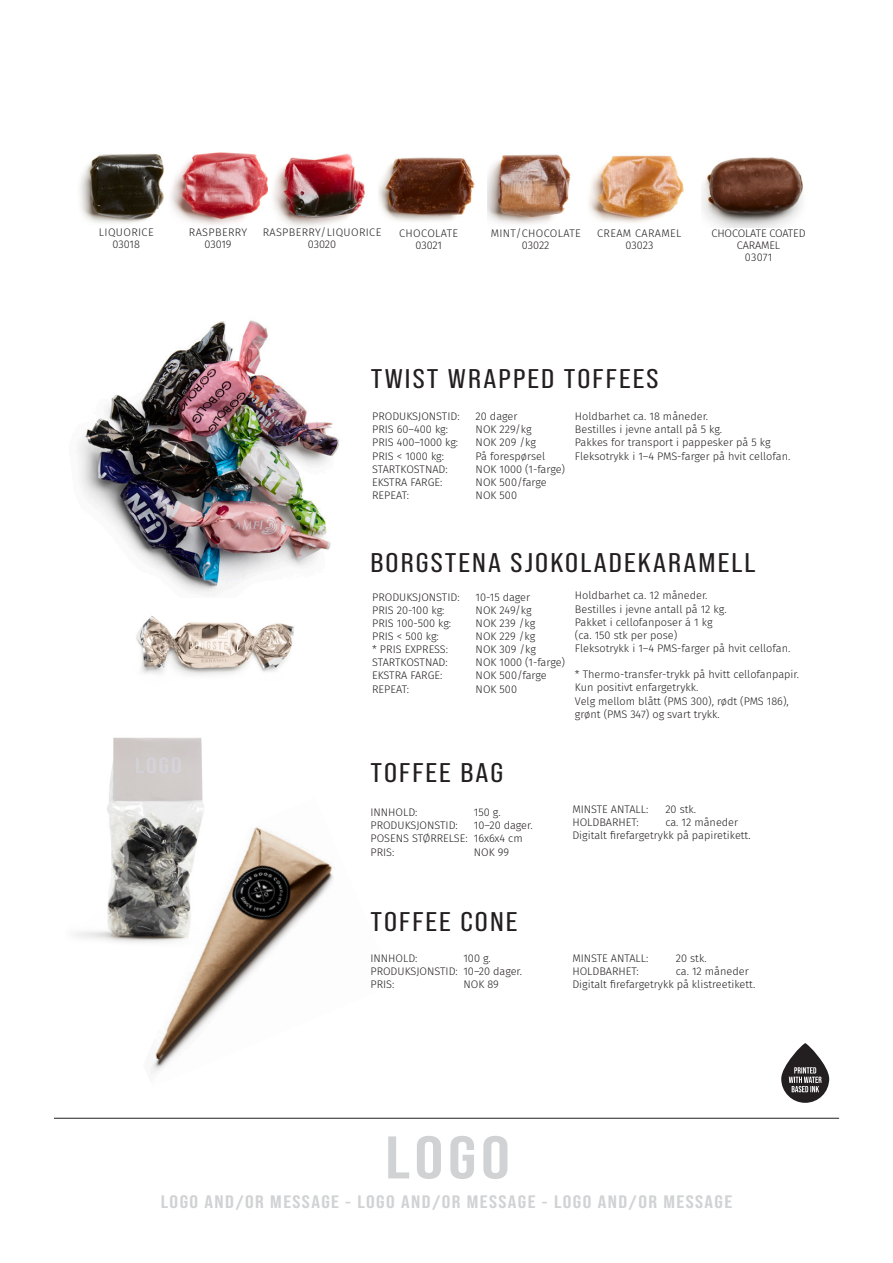
<style>
.page{position:relative;width:893px;height:1263px;background:#fff}
.page>*{position:absolute;margin:0;border:0;box-sizing:border-box;transform-origin:0 0}
.t1{font:700 60px "Bebas Neue Pro";color:#d1d2d4;scale:1.2 1}
.t2{font:27px "Bebas Neue Pro";letter-spacing:.065em;color:#231f20;scale:1.2 1}
.t3{font:700 18px "Bebas Neue Pro";letter-spacing:.065em;color:#d1d2d4;scale:1.2 1}
.t4{font:300 10.95px/12px "Fira Sans";color:#231f20;text-align:center}
.t5{font:300 10.95px "Fira Sans";letter-spacing:.035em;color:#231f20}
</style>
<div class="page">
<img style="left:75px;top:737px;width:128px;height:206px">
<img style="left:143px;top:798px;width:190px;height:276px">
<img style="left:79px;top:320px;width:260px;height:272px">
<img style="left:79px;top:153px;width:85px;height:71px">
<img style="left:487px;top:154px;width:84px;height:71px">
<img style="left:378px;top:157px;width:97px;height:65px">
<img style="left:589px;top:155px;width:95px;height:68px">
<img style="left:171px;top:152px;width:97px;height:73px">
<img style="left:273px;top:153px;width:92px;height:74px">
<img style="left:702px;top:157px;width:101px;height:70px">
<img style="left:136px;top:616px;width:158px;height:60px">
<svg style="left:781px;top:1043px;width:48px;height:60px;fill:#231f20"></svg>
<svg style="left:789px;top:1067px;width:32px;height:25px"></svg>
<hr style="left:54px;top:1118px;width:785px;height:1px;background:#231f20">
<p class="t5" style="left:99px;top:224px;width:56px">LIQUORICE</p>
<p class="t4" style="left:113px;top:238px;width:29px">03018</p>
<p class="t5" style="left:189px;top:224px;width:60px">RASPBERRY</p>
<p class="t4" style="left:204px;top:238px;width:29px">03019</p>
<p class="t5" style="left:263px;top:224px;width:120px">RASPBERRY/LIQUORICE</p>
<p class="t4" style="left:308px;top:238px;width:30px">03020</p>
<p class="t5" style="left:399px;top:226px;width:61px">CHOCOLATE</p>
<p class="t4" style="left:415px;top:239px;width:28px">03021</p>
<p class="t5" style="left:491px;top:226px;width:92px">MINT/CHOCOLATE</p>
<p class="t4" style="left:522px;top:239px;width:29px">03022</p>
<p class="t5" style="left:597px;top:226px;width:86px">CREAM CARAMEL</p>
<p class="t4" style="left:625px;top:239px;width:29px">03023</p>
<p class="t4" style="left:711px;top:227px;width:96px">CHOCOLATE COATED<br>CARAMEL</p>
<p class="t4" style="left:745px;top:251px;width:29px">03071</p>
<p class="t2" style="left:371px;top:364px;width:241px">TWIST WRAPPED TOFFEES</p>
<p class="t4" style="left:372px;top:410px;width:89px">PRODUKSJONSTID:</p>
<p class="t4" style="left:476px;top:410px;width:43px">20 dager</p>
<p class="t4" style="left:372px;top:423px;width:77px">PRIS 60–400 kg:</p>
<p class="t4" style="left:476px;top:423px;width:58px">NOK 229/kg</p>
<p class="t4" style="left:372px;top:437px;width:88px">PRIS 400–1000 kg:</p>
<p class="t4" style="left:476px;top:437px;width:62px">NOK 209 /kg</p>
<p class="t4" style="left:372px;top:450px;width:73px">PRIS &lt; 1000 kg:</p>
<p class="t4" style="left:476px;top:450px;width:71px">På forespørsel</p>
<p class="t4" style="left:372px;top:463px;width:77px">STARTKOSTNAD:</p>
<p class="t4" style="left:476px;top:463px;width:91px">NOK 1000 (1-farge)</p>
<p class="t4" style="left:372px;top:476px;width:72px">EKSTRA FARGE:</p>
<p class="t4" style="left:476px;top:476px;width:72px">NOK 500/farge</p>
<p class="t4" style="left:372px;top:489px;width:38px">REPEAT:</p>
<p class="t4" style="left:476px;top:489px;width:43px">NOK 500</p>
<p class="t4" style="left:575px;top:410px;width:135px">Holdbarhet ca. 18 måneder.</p>
<p class="t4" style="left:575px;top:423px;width:149px">Bestilles i jevne antall på 5 kg.</p>
<p class="t4" style="left:575px;top:437px;width:197px">Pakkes for transport i pappesker på 5 kg</p>
<p class="t4" style="left:575px;top:450px;width:217px">Fleksotrykk i 1–4 PMS-farger på hvit cellofan.</p>
<p class="t2" style="left:370px;top:547px;width:323px">BORGSTENA SJOKOLADEKARAMELL</p>
<p class="t4" style="left:372px;top:591px;width:89px">PRODUKSJONSTID:</p>
<p class="t4" style="left:476px;top:591px;width:56px">10-15 dager</p>
<p class="t4" style="left:372px;top:604px;width:74px">PRIS 20-100 kg:</p>
<p class="t4" style="left:476px;top:604px;width:58px">NOK 249/kg</p>
<p class="t4" style="left:372px;top:617px;width:81px">PRIS 100-500 kg:</p>
<p class="t4" style="left:476px;top:617px;width:61px">NOK 239 /kg</p>
<p class="t4" style="left:372px;top:630px;width:68px">PRIS &lt; 500 kg:</p>
<p class="t4" style="left:476px;top:630px;width:61px">NOK 229 /kg</p>
<p class="t4" style="left:372px;top:643px;width:77px">* PRIS EXPRESS:</p>
<p class="t4" style="left:476px;top:643px;width:62px">NOK 309 /kg</p>
<p class="t4" style="left:372px;top:656px;width:77px">STARTKOSTNAD:</p>
<p class="t4" style="left:476px;top:656px;width:91px">NOK 1000 (1-farge)</p>
<p class="t4" style="left:372px;top:669px;width:72px">EKSTRA FARGE:</p>
<p class="t4" style="left:476px;top:669px;width:72px">NOK 500/farge</p>
<p class="t4" style="left:372px;top:683px;width:38px">REPEAT:</p>
<p class="t4" style="left:476px;top:683px;width:43px">NOK 500</p>
<p class="t4" style="left:575px;top:590px;width:134px">Holdbarhet ca. 12 måneder.</p>
<p class="t4" style="left:575px;top:603px;width:153px">Bestilles i jevne antall på 12 kg.</p>
<p class="t4" style="left:575px;top:616px;width:139px">Pakket i cellofanposer á 1 kg</p>
<p class="t4" style="left:575px;top:629px;width:104px">(ca. 150 stk per pose)</p>
<p class="t4" style="left:575px;top:642px;width:217px">Fleksotrykk i 1–4 PMS-farger på hvit cellofan.</p>
<p class="t4" style="left:575px;top:668px;width:226px">* Thermo-transfer-trykk på hvitt cellofanpapir.</p>
<p class="t4" style="left:575px;top:682px;width:125px">Kun positivt enfargetrykk.</p>
<p class="t4" style="left:575px;top:695px;width:215px">Velg mellom blått (PMS 300), rødt (PMS 186),</p>
<p class="t4" style="left:575px;top:708px;width:146px">grønt (PMS 347) og svart trykk.</p>
<p class="t2" style="left:370px;top:758px;width:112px">TOFFEE BAG</p>
<p class="t4" style="left:370px;top:806px;width:49px">INNHOLD:</p>
<p class="t4" style="left:474px;top:806px;width:28px">150 g.</p>
<p class="t4" style="left:370px;top:819px;width:89px">PRODUKSJONSTID:</p>
<p class="t4" style="left:474px;top:819px;width:60px">10–20 dager.</p>
<p class="t4" style="left:370px;top:832px;width:154px">POSENS STØRRELSE: 16x6x4 cm</p>
<p class="t4" style="left:370px;top:846px;width:25px">PRIS:</p>
<p class="t4" style="left:474px;top:846px;width:37px">NOK 99</p>
<p class="t2" style="left:370px;top:906px;width:124px">TOFFEE CONE</p>
<p class="t4" style="left:370px;top:952px;width:49px">INNHOLD:</p>
<p class="t4" style="left:463px;top:952px;width:29px">100 g.</p>
<p class="t4" style="left:370px;top:965px;width:153px">PRODUKSJONSTID: 10–20 dager.</p>
<p class="t4" style="left:370px;top:978px;width:25px">PRIS:</p>
<p class="t4" style="left:463px;top:978px;width:37px">NOK 89</p>
<p class="t4" style="left:572px;top:803px;width:77px">MINSTE ANTALL:</p>
<p class="t4" style="left:665px;top:803px;width:32px">20 stk.</p>
<p class="t4" style="left:572px;top:816px;width:68px">HOLDBARHET:</p>
<p class="t4" style="left:665px;top:816px;width:74px">ca. 12 måneder</p>
<p class="t4" style="left:572px;top:829px;width:180px">Digitalt firefargetrykk på papiretikett.</p>
<p class="t4" style="left:572px;top:952px;width:77px">MINSTE ANTALL:</p>
<p class="t4" style="left:676px;top:952px;width:32px">20 stk.</p>
<p class="t4" style="left:572px;top:965px;width:68px">HOLDBARHET:</p>
<p class="t4" style="left:676px;top:965px;width:74px">ca. 12 måneder</p>
<p class="t4" style="left:572px;top:978px;width:184px">Digitalt firefargetrykk på klistreetikett.</p>
<p class="t1" style="left:385px;top:1123px;width:105px">LOGO</p>
<p class="t3" style="left:161px;top:1191px;width:478px">LOGO AND/OR MESSAGE - LOGO AND/OR MESSAGE - LOGO AND/OR MESSAGE</p>
</div>
